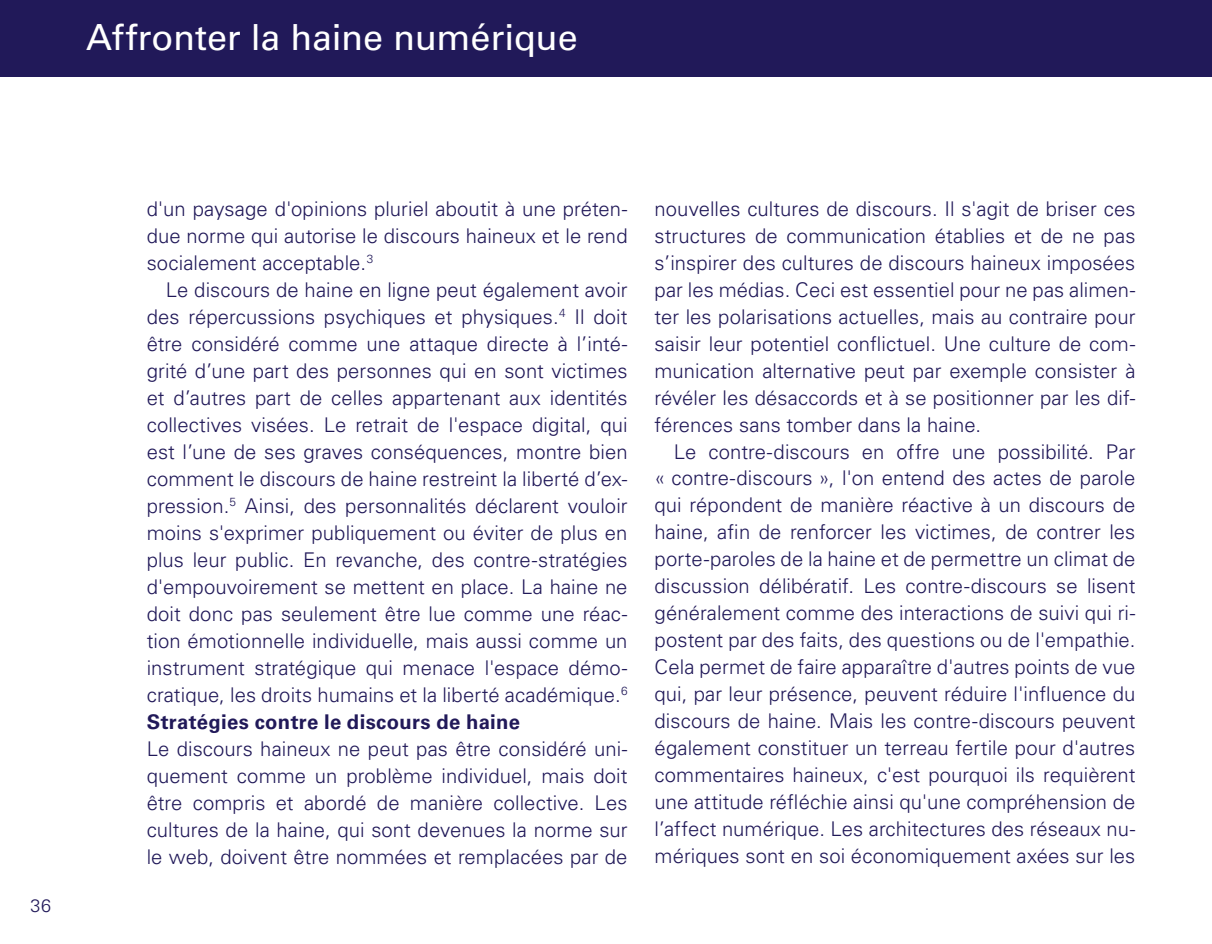
<style>
.page{position:relative;width:1212px;height:944px;background:#fff}
.page>*{position:absolute;margin:0;border:0;box-sizing:border-box;transform-origin:0 0}
.t1{font:36px "Univers LT Std";letter-spacing:-.005em;color:#fff}
.t2{font:300 20.25px/27px "Univers LT Std";letter-spacing:.005em;color:#211959;text-align:justify}
.t3{font:300 18px "Univers LT Std";color:#211959}
.s1{font-weight:700}
</style>
<div class="page">
<div style="left:0;top:0;width:1212px;height:77px;background:#211959"></div>
<h1 class="t1" style="left:86px;top:15px;width:493px">Affronter la haine numérique</h1>
<p class="t3" style="left:30px;top:895px;width:22px">36</p>
<p class="t2" style="left:147px;top:195px;width:482px">d'un paysage d'opinions pluriel aboutit à une préten&shy;due norme qui autorise le discours haineux et le rend socialement acceptable.<sup>3</sup></p>
<p class="t2" style="left:147px;top:276px;width:482px;text-indent:19px">Le discours de haine en ligne peut également avoir des répercussions psychiques et physiques.<sup>4</sup> Il doit être considéré comme une attaque directe à l’inté&shy;grité d’une part des personnes qui en sont victimes et d’autres part de celles appartenant aux identités collectives visées. Le retrait de l'espace digital, qui est l’une de ses graves conséquences, montre bien comment le discours de haine restreint la liberté d’ex&shy;pression.<sup>5</sup> Ainsi, des personnalités déclarent vouloir moins s'exprimer publiquement ou éviter de plus en plus leur public. En revanche, des contre-stratégies d'empouvoirement se mettent en place. La haine ne doit donc pas seulement être lue comme une réac&shy;tion émotionnelle individuelle, mais aussi comme un instrument stratégique qui menace l'espace démo&shy;cratique, les droits humains et la liberté académique.<sup>6<br></sup><span class="s1">Stratégies contre le discours de haine</span></p>
<p class="t2" style="left:147px;top:735px;width:482px">Le discours haineux ne peut pas être considéré uni&shy;quement comme un problème individuel, mais doit être compris et abordé de manière collective. Les cultures de la haine, qui sont devenues la norme sur le web, doivent être nommées et remplacées par de</p>
<p class="t2" style="left:654px;top:195px;width:482px">nouvelles cultures de discours. Il s'agit de briser ces structures de communication établies et de ne pas s’inspirer des cultures de discours haineux imposées par les médias. Ceci est essentiel pour ne pas alimen&shy;ter les polarisations actuelles, mais au contraire pour saisir leur potentiel conflictuel. Une culture de com&shy;munication alternative peut par exemple consister à révéler les désaccords et à se positionner par les dif&shy;férences sans tomber dans la haine.</p>
<p class="t2" style="left:654px;top:438px;width:482px;text-indent:19px">Le contre-discours en offre une possibilité. Par « contre-discours », l'on entend des actes de parole qui répondent de manière réactive à un discours de haine, afin de renforcer les victimes, de contrer les porte-paroles de la haine et de permettre un climat de discussion délibératif. Les contre-discours se lisent généralement comme des interactions de suivi qui ri&shy;postent par des faits, des questions ou de l'empathie.<br>Cela permet de faire apparaître d'autres points de vue qui, par leur présence, peuvent réduire l'influence du discours de haine. Mais les contre-discours peuvent également constituer un terreau fertile pour d'autres commentaires haineux, c'est pourquoi ils requièrent une attitude réfléchie ainsi qu'une compréhension de l’affect numérique. Les architectures des réseaux nu&shy;mériques sont en soi économiquement axées sur les</p>
</div>
